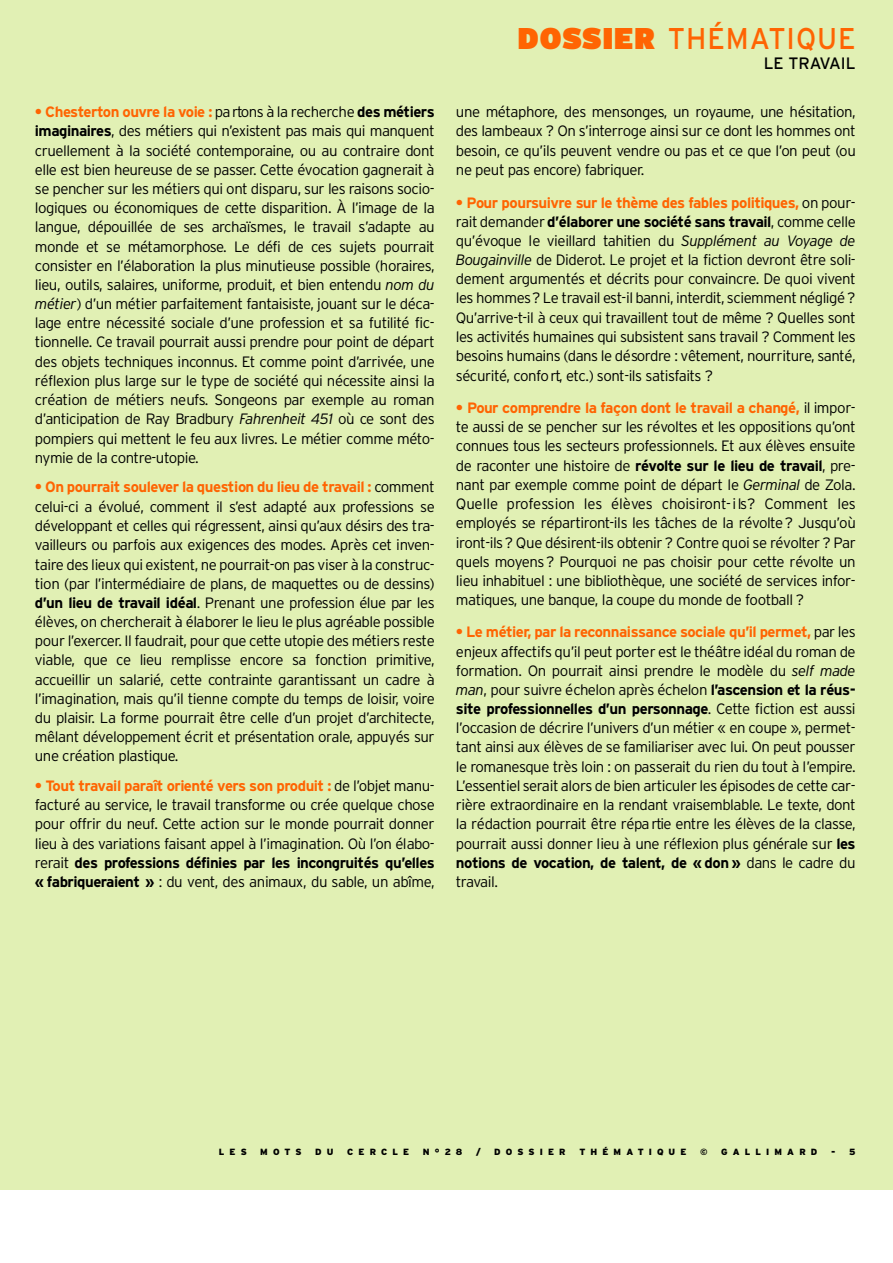
<style>
.page{position:relative;width:893px;height:1263px;background:#fff}
.page>*{position:absolute;margin:0;border:0;box-sizing:border-box;transform-origin:0 0}
.t1{font:30px "Interstate";color:#ff6402;scale:.95 1}
.t2{font:16.5px "Interstate";color:#000}
.t3{font:300 15px/19.2px "Interstate";letter-spacing:-.035em;color:#000;text-align:justify}
.t4{font:900 9px "Interstate";letter-spacing:.57em;color:#000}
.s1{font-weight:700;color:#ff6402}
.s2{font-weight:700}
.s3{font-style:italic}
.s4{font-weight:900}
</style>
<div class="page">
<div style="left:0;top:0;width:893px;height:1189px;background:#e1f0b4"></div>
<p class="t3" style="left:35px;top:103px;width:401px"><span class="s1">• Cheste rton ouvre la voie :</span> pa rtons à la re c h e rche <span class="s2">d es métiers im a g in a ires</span>, des métiers qui n’ex iste nt pas mais qui manquent c ru e lle m e nt à la société co nte m p o ra in e, ou au co ntra ire dont elle est bien heure u se de se pa sse r. Cette évo cation gagnerait à se pencher sur les métiers qui ont disparu, sur les ra isons so c io&shy;lo g iq u es ou éco n o m iq u es de cette disparition. À l’image de la la n g u e, dépouillée de ses arc h a ïs m es, le travail s’a d a pte au monde et se méta m o rp h ose. Le défi de ces sujets pourra it co n s ister en l’élaboration la plus minutieuse possible (hora ires, lieu, outils, sa la ires, unifo rm e, pro d u it, et bien entendu <span class="s3">nom du m é tie r</span>) d’un métier pa rfa ite m e nt fa nta is iste, jouant sur le déca&shy;lage entre nécessité sociale d’une profession et sa futilité fic&shy;tio n n e lle. Ce travail pourrait aussi pre n d re pour point de dépa rt d es objets te c h n iq u es inco n n u s. Et comme point d’a rriv é e, une ré flexion plus large sur le type de société qui nécess ite ainsi la création de métiers neufs. Songeons par exemple au ro m a n d ’a ntic ipation de Ray Bradbury <span class="s3">Fa h renheit 451</span> où ce so nt des p o m p ie rs qui mette nt le feu aux livres. Le métier comme méto&shy;nymie de la co ntre -u to p ie.</p>
<p class="t3" style="left:35px;top:478px;width:401px"><span class="s1">• On pourrait so u lever la question du lieu de travail :</span> co m m e nt celui-ci a évolué, co m m e nt il s’est adapté aux professions se d é ve lo p pa nt et ce lles qui régresse nt, ainsi qu’aux désirs des tra&shy;va ille u rs ou pa rfois aux ex ig e n ces des modes. Après cet inve n&shy;ta ire des lieux qui ex iste nt, ne pourra it-on pas viser à la co n stru c&shy;tion (par l’inte rm é d ia ire de plans, de maquettes ou de dess in s) <span class="s2">d ’un lieu de travail idéal</span>. Pre n a nt une profession élue par les é lè ves, on cherc h e rait à élaborer le lieu le plus agréable poss ib le pour l’exe rce r. Il fa u d ra it, pour que cette utopie des métiers reste v ia b le, que ce lieu re m p lisse enco re sa fonction primitive, a ccueillir un salarié, cette co ntra inte gara ntissa nt un ca d re à l’imagination, mais qu’il tienne co m pte du te m ps de loisir, vo ire du plaisir. La forme pourrait être celle d’un pro jet d’a rc h ite c te, m ê la nt déve lo p p e m e nt écrit et prése ntation ora le, appuyés sur une création plastiq u e.</p>
<p class="t3" style="left:35px;top:777px;width:401px"><span class="s1">• Tout travail pa raît orienté ve rs son produit :</span> de l’o b jet manu&shy;fa c turé au se rv ice, le travail tra n sforme ou crée quelque chose pour offrir du neuf. Cette action sur le monde pourrait donner lieu à des variations fa isa nt appel à l’imagination. Où l’on élabo&shy;re rait <span class="s2">d es professions défin ies par les incongruités qu’e lles « fa b riq u e ra ie nt »</span> : du ve nt, des animaux, du sa b le, un abîme,</p>
<h1 class="t1" style="left:518px;top:25px;width:357px"><span class="s4">D OSSIER</span> T H É M AT IQ U E</h1>
<p class="t2" style="left:764px;top:56px;width:93px">LE TRAVAIL</p>
<p class="t3" style="left:456px;top:103px;width:401px">une méta p h o re, des menso n g es, un roya u m e, une hésita tio n , d es lambeaux ? On s’inte rroge ainsi sur ce dont les hommes ont b esoin, ce qu’ils peuve nt ve n d re ou pas et ce que l’on peut (o u ne peut pas enco re) fa b riq u e r.</p>
<p class="t3" style="left:456px;top:194px;width:401px"><span class="s1">• Pour pours u iv re sur le thème des fa b les politiques,</span> on pour&shy;rait demander <span class="s2">d ’é la b o rer une société sans trava il</span>, comme ce lle q u ’é voque le vieillard tahitien du <span class="s3">Su p p lé m e nt au Voyage de B o u g a inv ille</span> de Diderot. Le pro jet et la fiction dev ro nt être so li&shy;d e m e nt arg u m e ntés et décrits pour co nva in c re. De quoi vive nt les hommes? Le travail est-il banni, inte rd it, sc ie m m e nt négligé ?<br>Q u ’a rrive -t-il à ceux qui trava ille nt tout de même ? Quelles so nt les activités humaines qui subs iste nt sans travail ? Co m m e nt les b esoins humains (dans le déso rd re : vête m e nt, nourritu re, sa nté , s é curité, co nfo rt, etc.) so nt-ils sa tisfa its ?</p>
<p class="t3" style="left:456px;top:399px;width:401px"><span class="s1">• Pour co m p re n d re la façon dont le travail a changé,</span> il impor&shy;te aussi de se pencher sur les révo ltes et les oppositions qu’o nt co n n u es tous les se c te u rs profess io n n e ls. Et aux élèves ensuite de ra co nter une histo ire de <span class="s2">ré vo lte sur le lieu de trava il</span>, pre&shy;n a nt par exemple comme point de dépa rt le <span class="s3">G e rm in a l</span> de Zo la .<br>Quelle profession les élèves choisiro nt- i ls? Co m m e nt les e m p loyés se répa rtiro nt-ils les tâches de la révo lte? Jusq u ’o ù iro nt-ils? Que désire nt-ils obte n ir ? Co ntre quoi se révo lter ? Pa r quels moye ns? Po u rquoi ne pas choisir pour cette révo lte un lieu inhabituel : une biblioth è q u e, une société de se rv ices info r&shy;m a tiq u es, une ba n q u e, la coupe du monde de fo otba ll ?</p>
<p class="t3" style="left:456px;top:623px;width:401px"><span class="s1">• Le métier, par la re co n n a issa n ce sociale qu’il permet,</span> par les enjeux affe c tifs qu’il peut porter est le théâtre idéal du roman de formation. On pourrait ainsi pre n d re le modèle du <span class="s3">self made m a n</span>, pour suivre échelon après échelon <span class="s2">l’a scension et la réus&shy;s ite profess io n n e lles d’un perso n n a g e</span>. Cette fiction est auss i l’o ccasion de décrire l’u n ive rs d’un métier « en coupe », permet&shy;ta nt ainsi aux élèves de se fa m ilia riser avec lui. On peut pousse r le ro m a n esque très loin : on pa sse rait du rien du tout à l’e m p ire.<br>L’esse ntiel se rait alors de bien articuler les épiso d es de cette ca r&shy;riè re ex tra o rd in a ire en la re n d a nt vra ise m b la b le. Le tex te, dont la rédaction pourrait être répa rtie entre les élèves de la classe, p o u rrait aussi donner lieu à une réflexion plus générale sur <span class="s2">les n otions de vo cation, de ta le nt, de « d on »</span> dans le ca d re du trava il.</p>
<p class="t4" style="left:219px;top:1148px;width:30px">L E S</p>
<p class="t4" style="left:260px;top:1148px;width:43px">MOTS</p>
<p class="t4" style="left:315px;top:1148px;width:20px">D U</p>
<p class="t4" style="left:347px;top:1148px;width:64px">CERCLE</p>
<p class="t4" style="left:423px;top:1148px;width:41px">N°28</p>
<p class="t4" style="left:476px;top:1148px;width:6px">/</p>
<p class="t4" style="left:494px;top:1148px;width:73px">DOSSIER</p>
<p class="t4" style="left:579px;top:1148px;width:109px">THÉMATIQUE</p>
<p class="t4" style="left:700px;top:1148px;width:9px">©</p>
<p class="t4" style="left:721px;top:1148px;width:98px">GALLIMARD</p>
<p class="t4" style="left:831px;top:1148px;width:26px">- 5</p>
</div>
